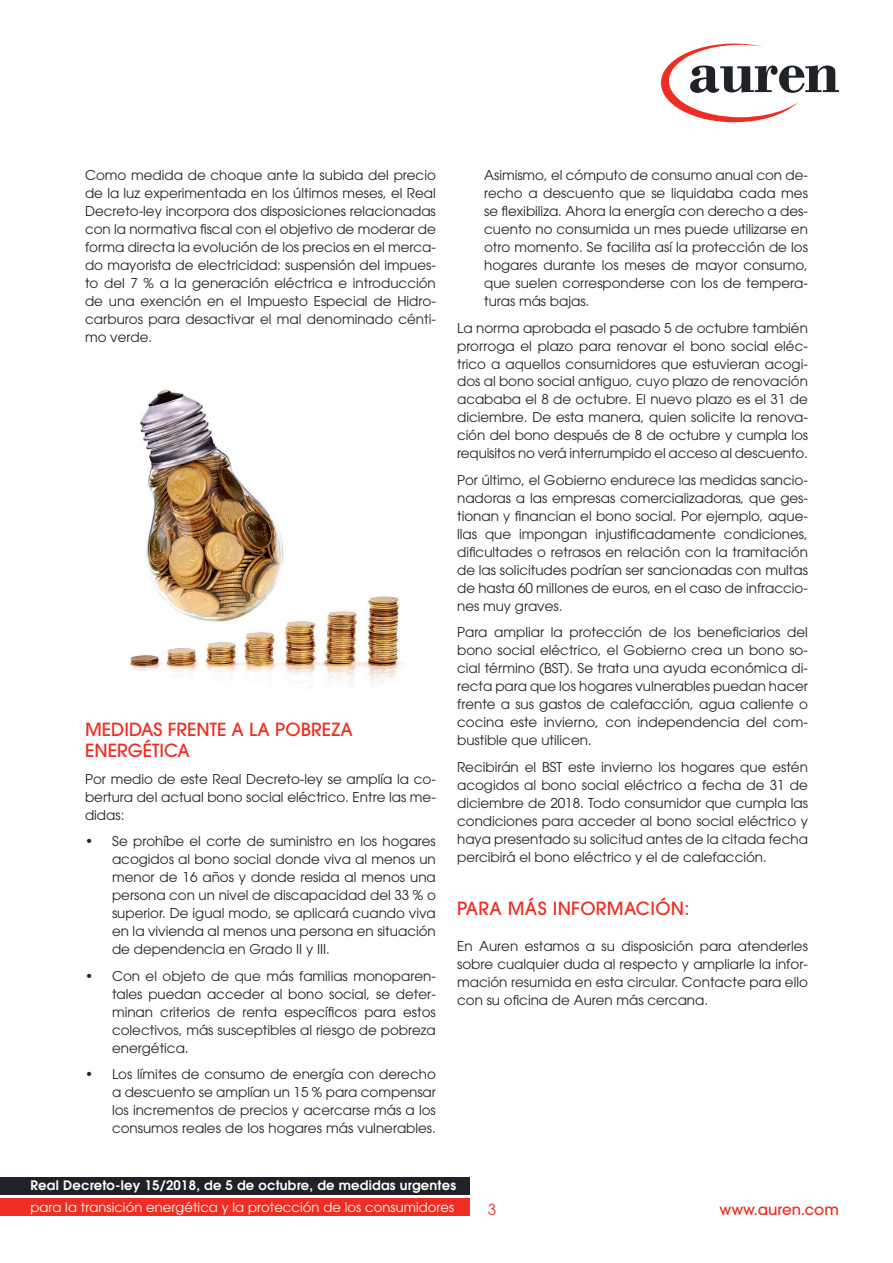
<style>
.page{position:relative;width:893px;height:1263px;background:#fff}
.page>*{position:absolute;margin:0;border:0;box-sizing:border-box;transform-origin:0 0}
.t1{font:500 18px/21px "ITC Avant Garde Pro";color:#ee2e22}
.t2{font:500 18px "ITC Avant Garde Pro";letter-spacing:.02em;color:#ee2e22}
.t3{font:15.3px "ITC Avant Garde Pro";color:#ee2e22}
.t4{font:500 15px "ITC Avant Garde Pro";color:#ee2e22}
.t5{font:13.5px/18px "ITC Avant Garde Pro";color:#1f2327;text-align:justify}
.t6{font:13.05px "ITC Avant Garde Pro";letter-spacing:.01em;color:#fff}
.t7{font:600 13.05px "ITC Avant Garde Pro";letter-spacing:.02em;color:#fff}
</style>
<div class="page">
<img style="left:129px;top:389px;width:274px;height:299px">
<svg style="left:661px;top:44px;width:178px;height:78px"></svg>
<div style="left:0;top:1198px;width:470px;height:18px;background:#ee2e22"></div>
<div style="left:0;top:1177px;width:470px;height:18px;background:#1f2327"></div>
<p class="t5" style="left:85px;top:166px;width:352px">Como medida de choque ante la subida del precio de la luz experimentada en los últimos meses, el Real Decreto-ley incorpora dos disposiciones relacionadas con la normativa fiscal con el objetivo de moderar de forma directa la evolución de los precios en el merca&shy;do mayorista de electricidad: suspensión del impues&shy;to del 7 % a la generación eléctrica e introducción de una exención en el Impuesto Especial de Hidro&shy;carburos para desactivar el mal denominado cénti&shy;mo verde.</p>
<h1 class="t1" style="left:85px;top:719px;width:269px">MEDIDAS FRENTE A LA POBREZA<br>ENERGÉTICA</h1>
<p class="t5" style="left:85px;top:770px;width:352px">Por medio de este Real Decreto-ley se amplía la co&shy;bertura del actual bono social eléctrico. Entre las me&shy;didas:</p>
<p class="t5" style="left:112px;top:832px;width:325px;text-indent:-27px">• Se prohíbe el corte de suministro en los hogares acogidos al bono social donde viva al menos un menor de 16 años y donde resida al menos una persona con un nivel de discapacidad del 33 % o superior. De igual modo, se aplicará cuando viva en la vivienda al menos una persona en situación de dependencia en Grado II y III.</p>
<p class="t5" style="left:112px;top:967px;width:325px;text-indent:-27px">• Con el objeto de que más familias monoparen&shy;tales puedan acceder al bono social, se deter&shy;minan criterios de renta específicos para estos colectivos, más susceptibles al riesgo de pobreza energética.</p>
<p class="t5" style="left:112px;top:1065px;width:325px;text-indent:-27px">• Los límites de consumo de energía con derecho a descuento se amplían un 15 % para compensar los incrementos de precios y acercarse más a los consumos reales de los hogares más vulnerables.</p>
<p class="t5" style="left:484px;top:166px;width:325px">Asimismo, el cómputo de consumo anual con de&shy;recho a descuento que se liquidaba cada mes se flexibiliza. Ahora la energía con derecho a des&shy;cuento no consumida un mes puede utilizarse en otro momento. Se facilita así la protección de los hogares durante los meses de mayor consumo, que suelen corresponderse con los de tempera&shy;turas más bajas.</p>
<p class="t5" style="left:457px;top:318px;width:352px">La norma aprobada el pasado 5 de octubre también prorroga el plazo para renovar el bono social eléc&shy;trico a aquellos consumidores que estuvieran acogi&shy;dos al bono social antiguo, cuyo plazo de renovación acababa el 8 de octubre. El nuevo plazo es el 31 de diciembre. De esta manera, quien solicite la renova&shy;ción del bono después de 8 de octubre y cumpla los requisitos no verá interrumpido el acceso al descuento.</p>
<p class="t5" style="left:457px;top:471px;width:352px">Por último, el Gobierno endurece las medidas sancio&shy;nadoras a las empresas comercializadoras, que ges&shy;tionan y financian el bono social. Por ejemplo, aque&shy;llas que impongan injustificadamente condiciones, dificultades o retrasos en relación con la tramitación de las solicitudes podrían ser sancionadas con multas de hasta 60 millones de euros, en el caso de infraccio&shy;nes muy graves.</p>
<p class="t5" style="left:457px;top:623px;width:352px">Para ampliar la protección de los beneficiarios del bono social eléctrico, el Gobierno crea un bono so&shy;cial término (BST). Se trata una ayuda económica di&shy;recta para que los hogares vulnerables puedan hacer frente a sus gastos de calefacción, agua caliente o cocina este invierno, con independencia del com&shy;bustible que utilicen.</p>
<p class="t5" style="left:457px;top:758px;width:352px">Recibirán el BST este invierno los hogares que estén acogidos al bono social eléctrico a fecha de 31 de diciembre de 2018. Todo consumidor que cumpla las condiciones para acceder al bono social eléctrico y haya presentado su solicitud antes de la citada fecha percibirá el bono eléctrico y el de calefacción.</p>
<h1 class="t2" style="left:457px;top:897px;width:234px">PARA MÁS INFORMACIÓN:</h1>
<p class="t5" style="left:457px;top:937px;width:352px">En Auren estamos a su disposición para atenderles sobre cualquier duda al respecto y ampliarle la infor&shy;mación resumida en esta circular. Contacte para ello con su oficina de Auren más cercana.</p>
<p class="t7" style="left:30px;top:1177px;width:427px">Real Decreto-ley 15/2018, de 5 de octubre, de medidas urgentes</p>
<p class="t6" style="left:30px;top:1199px;width:425px">para la transición energética y la protección de los consumidores</p>
<p class="t3" style="left:488px;top:1199px;width:10px">3</p>
<p class="t4" style="left:719px;top:1200px;width:121px">www.auren.com</p>
</div>
